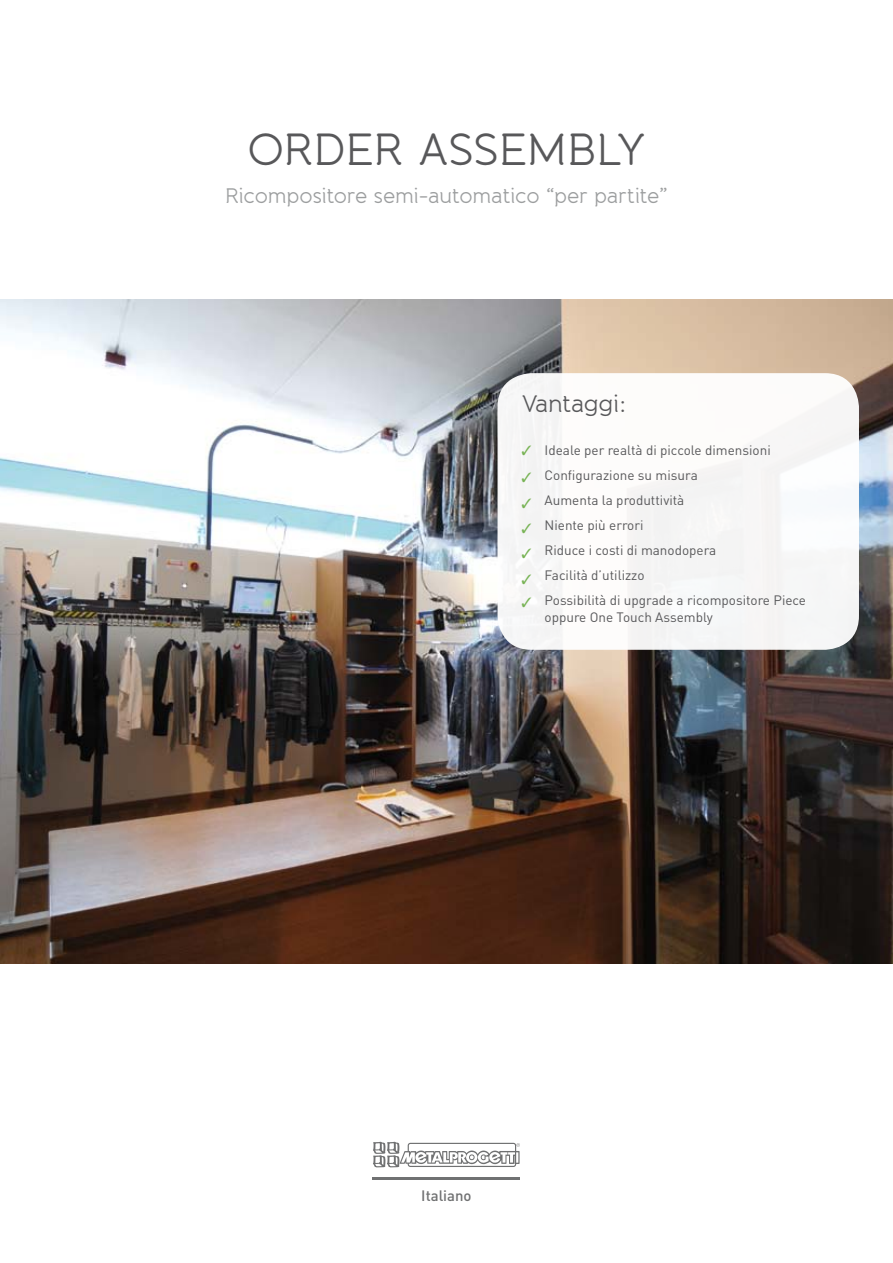
<style>
.page{position:relative;width:893px;height:1263px;background:#fff}
.page>*{position:absolute;margin:0;border:0;box-sizing:border-box;transform-origin:0 0}
.t1{font:45px "Banda";letter-spacing:-.03em;color:#58585a}
.t2{font:24px "Banda";letter-spacing:-.02em;color:#58585a}
.t3{font:21px "Banda";letter-spacing:-.01em;color:#9c9e9f}
.t4{font:500 15px "DIN Pro";color:#707172}
.t5{font:13.5px/25px "DIN Pro";color:#58585a}
.t6{font:13.5px/25.7px "Zapf Dingbats ITC";color:#78b355;text-align:justify}
</style>
<div class="page">
<img style="left:0;top:300px;width:893px;height:663px">
<hr style="left:373px;top:1177px;width:147px;height:3px;background:#707172">
<svg style="left:373px;top:1142px;width:147px;height:25px"></svg>
<div style="left:497px;top:373px;width:362px;height:277px;background:#f8f8f8;border-radius:34px"></div>
<h1 class="t1" style="left:247px;top:122px;width:400px">ORDER ASSEMBLY</h1>
<h3 class="t3" style="left:225px;top:182px;width:445px">Ricompositore semi-automatico “per partite”</h3>
<h2 class="t2" style="left:521px;top:389px;width:106px">Vantaggi:</h2>
<p class="t6" style="left:521px;top:438px;width:12px">✓ ✓ ✓ ✓ ✓ ✓</p>
<p class="t5" style="left:545px;top:437px;width:263px">Ideale per realtà di piccole dimensioni<br>Configurazione su misura<br>Aumenta la produttività<br>Niente più errori<br>Riduce i costi di manodopera<br>Facilità d’utilizzo<br>Possibilità di upgrade a ricompositore Piece</p>
<p class="t5" style="left:545px;top:604px;width:170px">oppure One Touch Assembly</p>
<p class="t4" style="left:421px;top:1185px;width:52px">Italiano</p>
</div>
